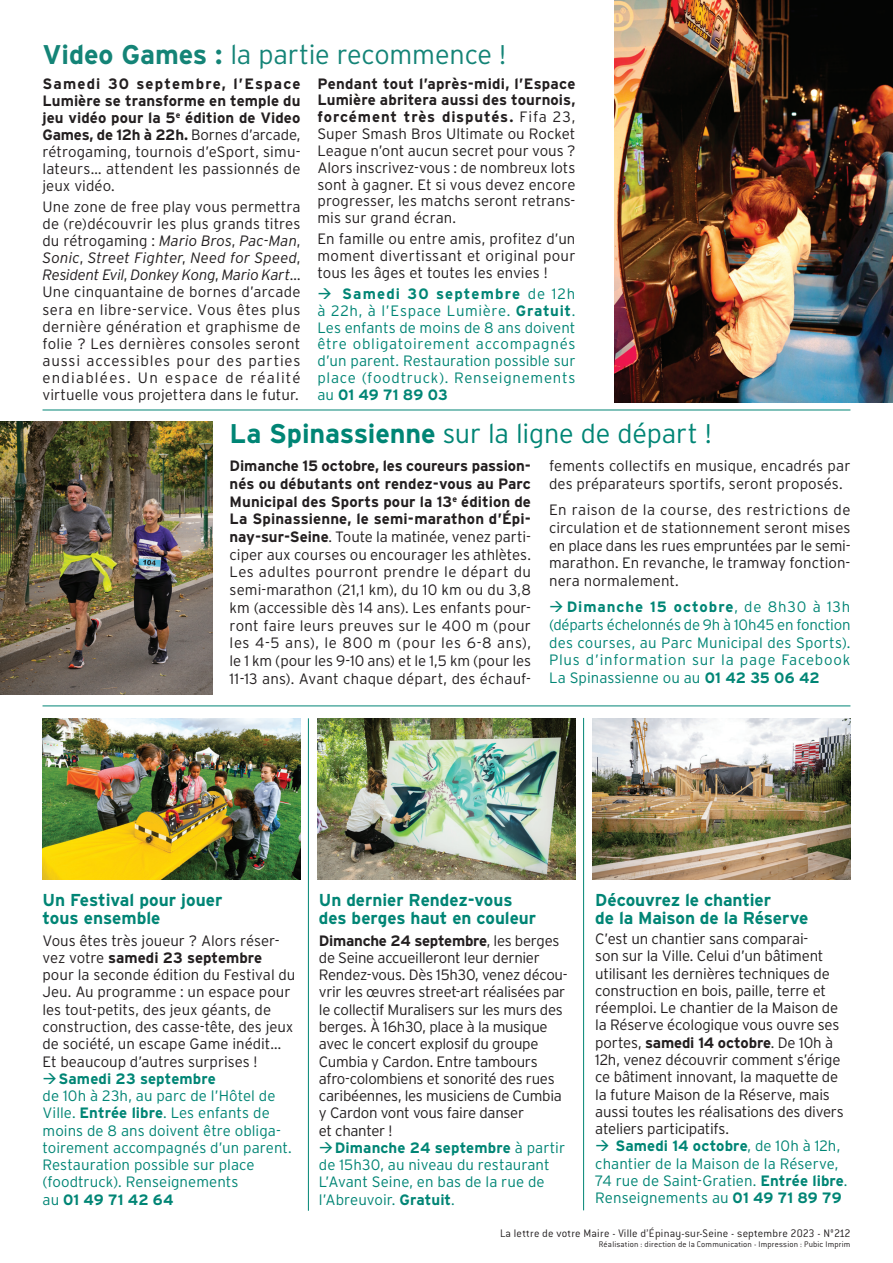
<style>
.page{position:relative;width:893px;height:1263px;background:#fff}
.page>*{position:absolute;margin:0;border:0;box-sizing:border-box;transform-origin:0 0}
.t1{font:300 27px "Interstate";letter-spacing:-.005em;color:#008575}
.t2{font:300 27px "Interstate";letter-spacing:-.005em;color:#148477}
.t3{font:700 17.25px/18px "Interstate";letter-spacing:-.005em;color:#008575}
.t4{font:300 15px/17.2px "Interstate";letter-spacing:-.01em;color:#231f20;text-align:justify}
.t5{font:300 15px/17.2px "Interstate";letter-spacing:.005em;color:#008575}
.t6{font:700 15px/17.1px "Interstate";letter-spacing:.005em;color:#231f20;text-align:justify}
.t7{font:300 12px "Conduit ITC";letter-spacing:.015em;color:#231f20}
.t8{font:300 9px "Conduit ITC";letter-spacing:.015em;color:#231f20}
.s1{font-weight:700}
.s2{font-weight:300}
.s3{font-style:italic}
</style>
<div class="page">
<hr style="left:43px;top:410px;width:807px;height:1px;background:#008575">
<hr style="left:43px;top:705px;width:807px;height:1px;background:#008575">
<img style="left:0;top:421px;width:213px;height:273px">
<img style="left:614px;top:0;width:279px;height:402px">
<img style="left:592px;top:718px;width:258px;height:162px">
<img style="left:317px;top:719px;width:258px;height:161px">
<img style="left:43px;top:718px;width:257px;height:162px">
<hr style="left:308px;top:718px;width:1px;height:493px;background:#008575">
<hr style="left:583px;top:718px;width:1px;height:492px;background:#008575">
<h1 class="t2" style="left:43px;top:38px;width:465px"><span class="s1">Video Games :</span> la partie recommence !</h1>
<p class="t6" style="left:43px;top:75px;width:259px">Samedi 30 septembre, l’Espace Lumière se transforme en temple du jeu vidéo pour la 5<sup>e</sup> édition de Video Games, de 12h à 22h. <span class="s2">Bornes d’arcade, rétrogaming, tournois d’eSport, simu&shy;lateurs… attendent les passionnés de jeux vidéo.</span></p>
<p class="t4" style="left:43px;top:198px;width:259px">Une zone de free play vous permettra de (re)découvrir les plus grands titres du rétrogaming : <span class="s3">Mario Bros</span>, <span class="s3">Pac-Man</span>, <span class="s3">Sonic</span>, <span class="s3">Street Fighter</span>, <span class="s3">Need for Speed</span>, <span class="s3">Resident Evil</span>, <span class="s3">Donkey Kong</span>, <span class="s3">Mario Kart</span>… Une cinquantaine de bornes d’arcade sera en libre-service. Vous êtes plus dernière génération et graphisme de folie ? Les dernières consoles seront aussi accessibles pour des parties endiablées. Un espace de réalité virtuelle vous projettera dans le futur.</p>
<p class="t4" style="left:317px;top:75px;width:259px;line-height:16.8px"><span class="s1">Pendant tout l’après-midi, l’Espace Lumière abritera aussi des tournois, forcément très disputés.</span> Fifa 23, Super Smash Bros Ultimate ou Rocket League n’ont aucun secret pour vous ?<br>Alors inscrivez-vous : de nombreux lots sont à gagner. Et si vous devez encore progresser, les matchs seront retrans&shy;mis sur grand écran.</p>
<p class="t4" style="left:317px;top:230px;width:259px;line-height:16.8px">En famille ou entre amis, profitez d’un moment divertissant et original pour tous les âges et toutes les envies !</p>
<p class="t5" style="left:317px;top:285px;width:259px;line-height:16.8px;text-align:justify">→ <span class="s1">Samedi 30 septembre</span> de 12h à 22h, à l’Espace Lumière. <span class="s1">Gratuit</span>.<br>Les enfants de moins de 8 ans doivent être obligatoirement accompagnés d’un parent. Restauration possible sur place (foodtruck). Renseignements au <span class="s1">01 49 71 89 03</span></p>
<h1 class="t1" style="left:230px;top:417px;width:484px"><span class="s1">La Spinassienne</span> sur la ligne de départ !</h1>
<p class="t4" style="left:230px;top:457px;width:303px;line-height:17.7px"><span class="s1">Dimanche 15 octobre, les coureurs passion&shy;nés ou débutants ont rendez-vous au Parc Municipal des Sports pour la 13</span><sup>e</sup> <span class="s1">édition de La Spinassienne, le semi-marathon d’Épi&shy;nay-sur-Seine</span>. Toute la matinée, venez parti&shy;ciper aux courses ou encourager les athlètes.<br>Les adultes pourront prendre le départ du semi-marathon (21,1 km), du 10 km ou du 3,8 km (accessible dès 14 ans). Les enfants pour&shy;ront faire leurs preuves sur le 400 m (pour les 4-5 ans), le 800 m (pour les 6-8 ans), le 1 km (pour les 9-10 ans) et le 1,5 km (pour les 11-13 ans). Avant chaque départ, des échauf-</p>
<p class="t4" style="left:549px;top:457px;width:303px;line-height:17.7px">fements collectifs en musique, encadrés par des préparateurs sportifs, seront proposés.</p>
<p class="t4" style="left:549px;top:501px;width:303px;line-height:17.7px">En raison de la course, des restrictions de circulation et de stationnement seront mises en place dans les rues empruntées par le semi&shy;marathon. En revanche, le tramway fonction&shy;nera normalement.</p>
<p class="t5" style="left:549px;top:598px;width:303px;line-height:17.7px;text-align:justify">→ <span class="s1">Dimanche 15 octobre</span>, de 8h30 à 13h (départs échelonnés de 9h à 10h45 en fonction des courses, au Parc Municipal des Sports).<br>Plus d’information sur la page Facebook La Spinassienne ou au <span class="s1">01 42 35 06 42</span></p>
<p class="t3" style="left:43px;top:891px;width:181px">Un Festival pour jouer tous ensemble</p>
<p class="t4" style="left:43px;top:932px;width:254px;text-align:left">Vous êtes très joueur ? Alors réser&shy;vez votre <span class="s1">samedi 23 septembre </span>pour la seconde édition du Festival du Jeu. Au programme : un espace pour les tout-petits, des jeux géants, de construction, des casse-tête, des jeux de société, un escape Game inédit… Et beaucoup d’autres surprises !</p>
<p class="t5" style="left:43px;top:1070px;width:251px">→<span class="s1">Samedi 23 septembre<br></span>de 10h à 23h, au parc de l’Hôtel de<br>Ville. <span class="s1">Entrée libre</span>. Les enfants de moins de 8 ans doivent être obliga&shy;toirement accompagnés d’un parent.<br>Restauration possible sur place (foodtruck). Renseignements<br>au <span class="s1">01 49 71 42 64</span></p>
<p class="t3" style="left:319px;top:891px;width:219px">Un dernier Rendez-vous des berges haut en couleur</p>
<p class="t4" style="left:319px;top:932px;width:250px;text-align:left"><span class="s1">Dimanche 24 septembre</span>, les berges de Seine accueilleront leur dernier Rendez-vous. Dès 15h30, venez décou&shy;vrir les œuvres street-art réalisées par le collectif Muralisers sur les murs des berges. À 16h30, place à la musique avec le concert explosif du groupe Cumbia y Cardon. Entre tambours afro-colombiens et sonorité des rues caribéennes, les musiciens de Cumbia y Cardon vont vous faire danser<br>et chanter !</p>
<p class="t5" style="left:319px;top:1139px;width:248px">→<span class="s1">Dimanche 24 septembre</span> à partir de 15h30, au niveau du restaurant<br>L’Avant Seine, en bas de la rue de l’Abreuvoir. <span class="s1">Gratuit</span>.</p>
<p class="t3" style="left:595px;top:891px;width:215px">Découvrez le chantier<br>de la Maison de la Réserve</p>
<p class="t4" style="left:595px;top:930px;width:250px;text-align:left">C’est un chantier sans comparai-<br>son sur la Ville. Celui d’un bâtiment utilisant les dernières techniques de construction en bois, paille, terre et réemploi. Le chantier de la Maison de la Réserve écologique vous ouvre ses portes, <span class="s1">samedi 14 octobre</span>. De 10h à 12h, venez découvrir comment s’érige ce bâtiment innovant, la maquette de la future Maison de la Réserve, mais aussi toutes les réalisations des divers ateliers participatifs.</p>
<p class="t5" style="left:595px;top:1137px;width:254px">→ <span class="s1">Samedi 14 octobre</span>, de 10h à 12h, chantier de la Maison de la Réserve, 74 rue de Saint-Gratien. <span class="s1">Entrée libre</span>.<br>Renseignements au <span class="s1">01 49 71 89 79</span></p>
<p class="t7" style="left:500px;top:1225px;width:352px">La lettre de votre Maire - Ville d’Épinay-sur-Seine - septembre 2023 - N°212</p>
<p class="t8" style="left:599px;top:1239px;width:253px">Réalisation : direction de la Communication - Impression : Pubic Imprim</p>
</div>
